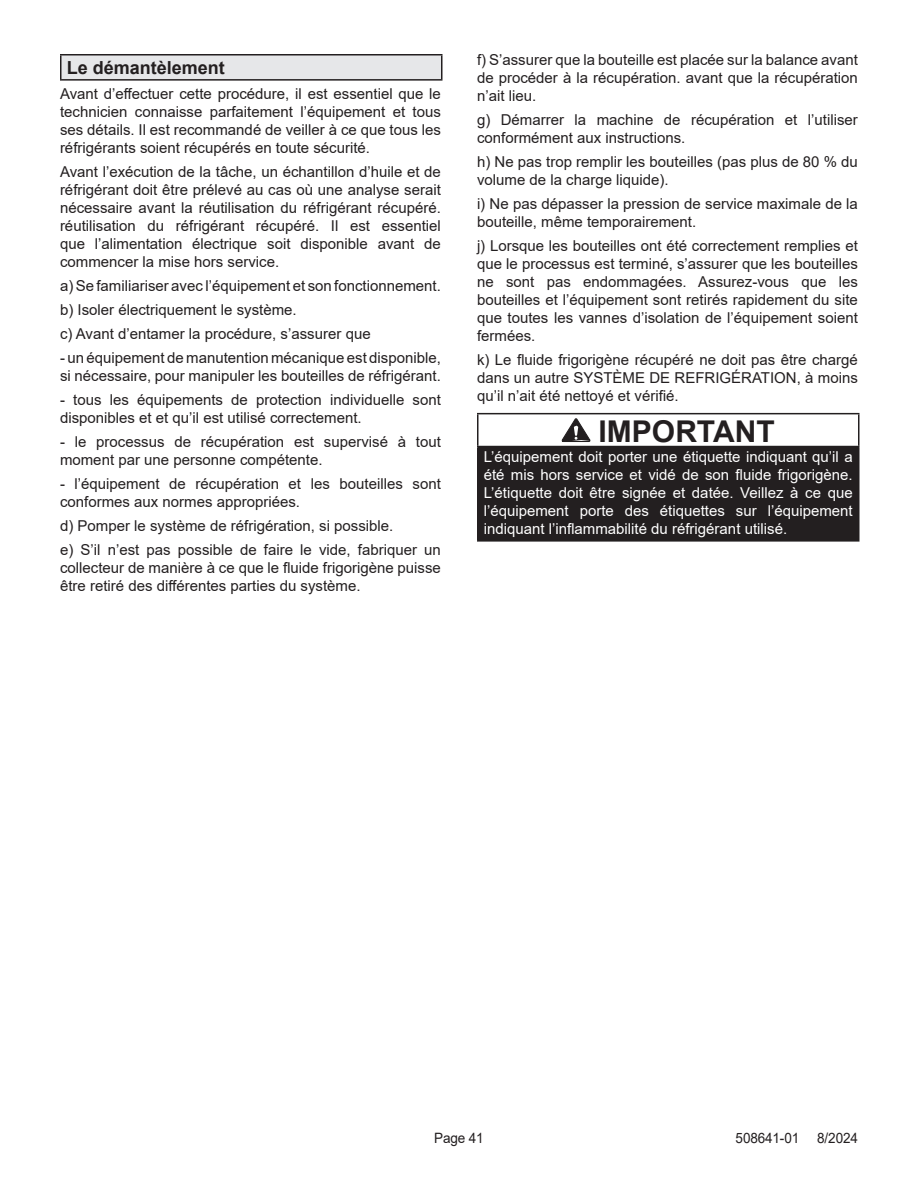
<style>
.page{position:relative;width:918px;height:1188px;background:#fff}
.page>*{position:absolute;margin:0;border:0;box-sizing:border-box;transform-origin:0 0}
.WARNING_20pt{font:700 30px "Arial";color:#231f20}
.Header_1_TOC{font:700 18px "Arial";color:#231f20}
.Paragraph{font:15px/18px "Arial";color:#231f20}
.White_10pt{font:15px/18px "Arial";color:#fff;text-align:justify}
.t1{font:14.25px "Arial";letter-spacing:-.01em;color:#231f20;scale:.95 1}
</style>
<div class="page">
<div style="left:61px;top:55px;width:381px;height:25px;background:#e6e7e9"></div>
<hr style="left:60px;top:54px;width:382px;height:2px;background:#231f20">
<hr style="left:60px;top:56px;width:2px;height:23px;background:#231f20">
<svg style="left:441px;top:56px;width:1px;height:23px"></svg>
<hr style="left:60px;top:79px;width:382px;height:2px;background:#231f20">
<div style="left:478px;top:447px;width:381px;height:94px;background:#231f20"></div>
<hr style="left:477px;top:413px;width:383px;height:1px;background:#231f20">
<hr style="left:477px;top:414px;width:1px;height:32px;background:#231f20">
<hr style="left:858px;top:414px;width:2px;height:32px;background:#231f20">
<hr style="left:477px;top:446px;width:383px;height:1px;background:#231f20">
<hr style="left:477px;top:447px;width:1px;height:93px;background:#231f20">
<hr style="left:858px;top:447px;width:2px;height:93px;background:#231f20">
<hr style="left:477px;top:540px;width:383px;height:2px;background:#231f20">
<svg style="left:561px;top:418px;width:30px;height:24px"></svg>
<p class="Header_1_TOC" style="left:67px;top:55px;width:160px">Le démantèlement</p>
<p class="Paragraph" style="left:60px;top:84px;width:382px;text-align:justify">Avant d’effectuer cette procédure, il est essentiel que le technicien connaisse parfaitement l’équipement et tous ses détails. Il est recommandé de veiller à ce que tous les réfrigérants soient récupérés en toute sécurité.</p>
<p class="Paragraph" style="left:60px;top:162px;width:382px;text-align:justify">Avant l’exécution de la tâche, un échantillon d’huile et de réfrigérant doit être prélevé au cas où une analyse serait nécessaire avant la réutilisation du réfrigérant récupéré. réutilisation du réfrigérant récupéré. Il est essentiel que l’alimentation électrique soit disponible avant de commencer la mise hors service.</p>
<p class="Paragraph" style="left:60px;top:276px;width:382px">a) Se familiariser avec l’équipement et son fonctionnement.</p>
<p class="Paragraph" style="left:60px;top:300px;width:238px">b) Isoler électriquement le système.</p>
<p class="Paragraph" style="left:60px;top:324px;width:312px">c) Avant d’entamer la procédure, s’assurer que</p>
<p class="Paragraph" style="left:60px;top:348px;width:382px">- un équipement de manutention mécanique est disponible, si nécessaire, pour manipuler les bouteilles de réfrigérant.</p>
<p class="Paragraph" style="left:60px;top:390px;width:382px">- tous les équipements de protection individuelle sont disponibles et et qu’il est utilisé correctement.</p>
<p class="Paragraph" style="left:60px;top:432px;width:382px">- le processus de récupération est supervisé à tout moment par une personne compétente.</p>
<p class="Paragraph" style="left:60px;top:474px;width:382px">- l’équipement de récupération et les bouteilles sont conformes aux normes appropriées.</p>
<p class="Paragraph" style="left:60px;top:516px;width:335px">d) Pomper le système de réfrigération, si possible.</p>
<p class="Paragraph" style="left:60px;top:540px;width:382px;text-align:justify">e) S’il n’est pas possible de faire le vide, fabriquer un collecteur de manière à ce que le fluide frigorigène puisse être retiré des différentes parties du système.</p>
<p class="Paragraph" style="left:477px;top:51px;width:382px;text-align:justify">f) S’assurer que la bouteille est placée sur la balance avant de procéder à la récupération. avant que la récupération n’ait lieu.</p>
<p class="Paragraph" style="left:477px;top:111px;width:382px">g) Démarrer la machine de récupération et l’utiliser conformément aux instructions.</p>
<p class="Paragraph" style="left:477px;top:153px;width:382px">h) Ne pas trop remplir les bouteilles (pas plus de 80 % du volume de la charge liquide).</p>
<p class="Paragraph" style="left:477px;top:195px;width:382px">i) Ne pas dépasser la pression de service maximale de la bouteille, même temporairement.</p>
<p class="Paragraph" style="left:477px;top:237px;width:382px;text-align:justify">j) Lorsque les bouteilles ont été correctement remplies et que le processus est terminé, s’assurer que les bouteilles ne sont pas endommagées. Assurez-vous que les bouteilles et l’équipement sont retirés rapidement du site que toutes les vannes d’isolation de l’équipement soient fermées.</p>
<p class="Paragraph" style="left:477px;top:351px;width:382px;text-align:justify">k) Le fluide frigorigène récupéré ne doit pas être chargé dans un autre SYSTÈME DE REFRIGÉRATION, à moins qu’il n’ait été nettoyé et vérifié.</p>
<p class="WARNING_20pt" style="left:599px;top:410px;width:178px">IMPORTANT</p>
<p class="White_10pt" style="left:484px;top:448px;width:370px">L’équipement doit porter une étiquette indiquant qu’il a été mis hors service et vidé de son fluide frigorigène.<br>L’étiquette doit être signée et datée. Veillez à ce que l’équipement porte des étiquettes sur l’équipement indiquant l’inflammabilité du réfrigérant utilisé.</p>
<p class="t1" style="left:434px;top:1128px;width:54px">Page 41</p>
<p class="t1" style="left:736px;top:1128px;width:68px">508641-01</p>
<p class="t1" style="left:817px;top:1128px;width:44px">8/2024</p>
</div>
